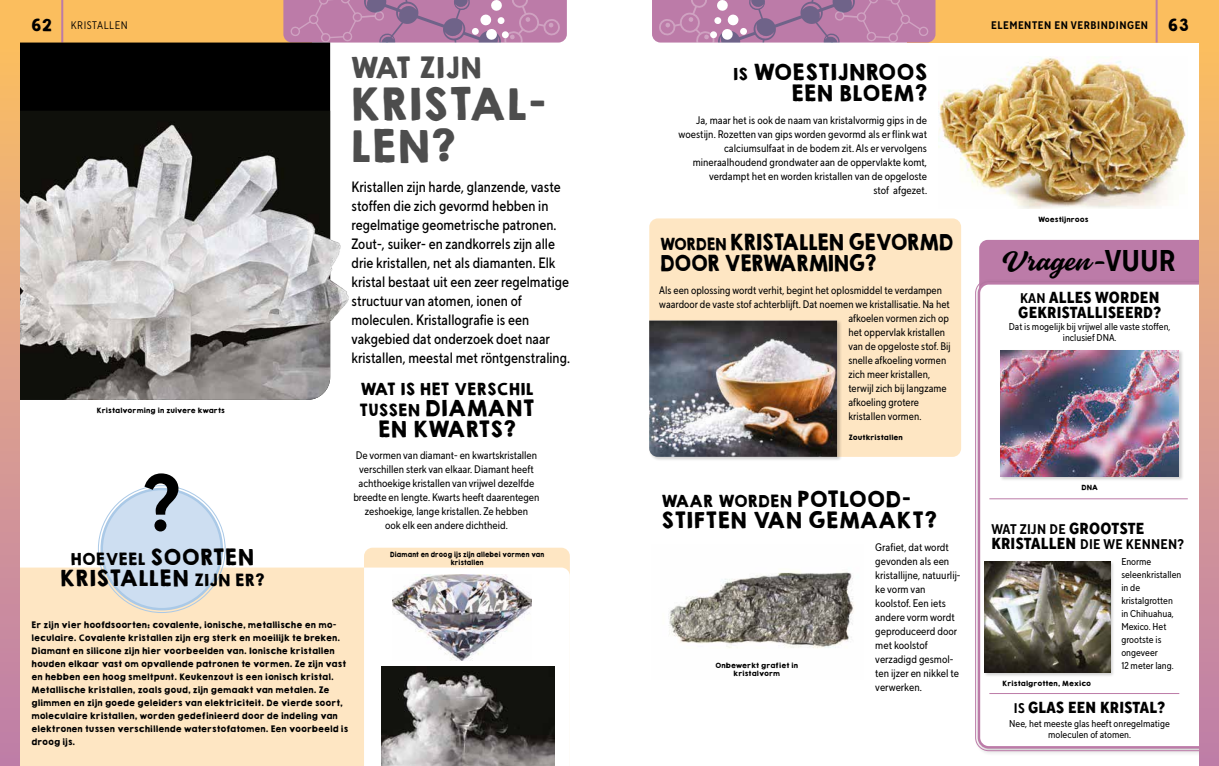
<style>
.page{position:relative;width:1219px;height:766px;background:#fff}
.page>*{position:absolute;margin:0;border:0;box-sizing:border-box;transform-origin:0 0}
.t1{font:700 80px "TT Norms Std Cond";color:#000}
.t2{font:40px/42px "KGHAPPY Solid";letter-spacing:-.02em;color:#4d4d4d}
.t3{font:30px "Monteria";color:#000}
.t4{font:26px "KGHAPPY Solid";letter-spacing:-.02em;color:#4d4d4d}
.t5{font:20px/21px "KGHAPPY Solid";letter-spacing:-.02em;color:#000;text-align:center}
.t6{font:20px/21px "KGHAPPY Solid";letter-spacing:-.06em;color:#000;scale:.94 1}
.t7{font:800 16px/15px "TT Norms Std Cond";letter-spacing:.02em;color:#000}
.t8{font:500 15px/19px "TT Norms Std Cond";color:#000}
.t9{font:15px "KGHAPPY Solid";letter-spacing:-.02em;color:#000}
.t10{font:700 14px/15px "TT Norms Std Cond";letter-spacing:.02em;color:#000}
.t11{font:11px/14px "TT Norms Std Cond";color:#000;text-align:center}
.t12{font:700 11px "TT Norms Std Cond";letter-spacing:.05em;color:#000}
.t13{font:11px "TT Norms Std Cond";letter-spacing:.05em;color:#000}
.t14{font:10px/13px "TT Norms Std Cond";color:#000;text-align:center}
.t15{font:8px/13px "KGHAPPY Solid";letter-spacing:-.02em;color:#000}
.t16{font:6.5px/8px "KGHAPPY Solid";letter-spacing:-.02em;color:#000;text-align:center}
.t17{font:6.5px/8px "KGHAPPY Solid";letter-spacing:-.02em;color:#000;text-align:center;scale:.89 1}
.s1{font-size:15px}
.s2{font-family:"TT Norms Std Cond";font-weight:700}
.s3{font-weight:700;font-size:14px}
.s4{font-size:20px}
.s5{font-weight:800;font-size:16px}
.s6{font-size:9px}
</style>
<div class="page">
<div style="left:0;top:0;width:312px;height:43px;background:#fbbe5e"></div>
<hr style="left:61px;top:0;width:2px;height:43px;background:#bc7ba8">
<svg style="left:283px;top:0;width:284px;height:43px;background:#b67fa8"></svg>
<div style="left:364px;top:547px;width:206px;height:48px;background:#fee6c3;border-radius:9px"></div>
<div style="left:20px;top:567px;width:344px;height:198px;background:#fee6c3"></div>
<svg style="left:364px;top:567px;width:206px;height:198px"></svg>
<div style="left:102px;top:489px;width:120px;height:120px;background:#cddef1;border-radius:50%"></div>
<div style="left:100px;top:487px;width:123px;height:123px;border:2px solid #aac9e7;border-radius:50%"></div>
<img style="left:381px;top:666px;width:173px;height:99px">
<img style="left:392px;top:574px;width:140px;height:86px">
<div style="left:20px;top:43px;width:310px;height:68px;background:#000"></div>
<img style="left:20px;top:111px;width:310px;height:289px">
<div style="left:0;top:43px;width:20px;height:722px;background:linear-gradient(to bottom,#fabf67,#bd7eae)"></div>
<img style="left:239px;top:208px;width:110px;height:112px">
<div style="left:907px;top:0;width:312px;height:43px;background:#fbbe5e"></div>
<hr style="left:1156px;top:0;width:2px;height:43px;background:#bc7ba8">
<svg style="left:652px;top:0;width:283px;height:43px;background:#b67fa9"></svg>
<div style="left:979px;top:240px;width:220px;height:39px;background:#bc7ba8"></div>
<svg style="left:975px;top:279px;width:224px;height:471px;background:#d0acc5"></svg>
<svg style="left:978px;top:282px;width:221px;height:466px"></svg>
<hr style="left:989px;top:692px;width:190px;height:1px;background:#bc7ba8">
<hr style="left:989px;top:498px;width:199px;height:1px;background:#bc7ba8">
<div style="left:999px;top:349px;width:185px;height:132px;background:#000;opacity:.2"></div>
<img style="left:1000px;top:350px;width:179px;height:126px">
<div style="left:984px;top:560px;width:131px;height:117px;background:#000;opacity:.2"></div>
<img style="left:985px;top:561px;width:125px;height:111px">
<img style="left:938px;top:57px;width:250px;height:152px">
<img style="left:668px;top:571px;width:186px;height:77px">
<div style="left:649px;top:218px;width:312px;height:238px;background:#fee6c3;border-radius:9px"></div>
<div style="left:648px;top:319px;width:194px;height:142px;background:#000;opacity:.2"></div>
<img style="left:649px;top:320px;width:188px;height:136px">
<div style="left:1199px;top:43px;width:20px;height:722px;background:linear-gradient(to bottom,#fabf67,#bd7eae)"></div>
<h3 class="t9" style="left:30px;top:13px;width:23px">62</h3>
<p class="t12" style="left:991px;top:18px;width:158px">ELEMENTEN EN VERBINDINGEN</p>
<h3 class="t9" style="left:1167px;top:13px;width:23px">63</h3>
<h3 class="t4" style="left:349px;top:46px;width:134px">WAT ZIJN</h3>
<h2 class="t2" style="left:349px;top:81px;width:199px">KRISTAL-<br>LEN?</h2>
<p class="t8" style="left:351px;top:177px;width:220px">Kristallen zijn harde, glanzende, vaste stoffen die zich gevormd hebben in regelmatige geometrische patronen.<br>Zout-, suiker- en zandkorrels zijn alle drie kristallen, net als diamanten. Elk kristal bestaat uit een zeer regelmatige structuur van atomen, ionen of moleculen. Kristallografie is een vakgebied dat onderzoek doet naar kristallen, meestal met röntgenstraling.</p>
<p class="t13" style="left:71px;top:19px;width:58px">KRISTALLEN</p>
<h3 class="t5" style="left:733px;top:61px;width:196px;text-align:right"><span class="s1">IS</span> WOESTIJNROOS<br>EEN BLOEM?</h3>
<p class="t11" style="left:678px;top:112px;width:250px;text-align:right">Ja, maar het is ook de naam van kristalvormig gips in de woestijn. Rozetten van gips worden gevormd als er flink wat calciumsulfaat in de bodem zit. Als er vervolgens mineraalhoudend grondwater aan de oppervlakte komt, verdampt het en worden kristallen van de opgeloste<br>stof afgezet.</p>
<p class="t16" style="left:1038px;top:215px;width:52px">Woestijnroos</p>
<h3 class="t6" style="left:659px;top:231px;width:314px"><span class="s1">WORDEN</span> KRISTALLEN GEVORMD<br>DOOR VERWARMING?</h3>
<p class="t11" style="left:659px;top:283px;width:284px">Als een oplossing wordt verhit, begint het oplosmiddel te verdampen</p>
<p class="t11" style="left:659px;top:297px;width:292px">waardoor de vaste stof achterblijft. Dat noemen we kristallisatie. Na het</p>
<p class="t11" style="left:848px;top:311px;width:102px">afkoelen vormen zich op</p>
<p class="t11" style="left:848px;top:325px;width:98px">het oppervlak kristallen</p>
<p class="t11" style="left:848px;top:339px;width:104px">van de opgeloste stof. Bij</p>
<p class="t11" style="left:848px;top:353px;width:99px">snelle afkoeling vormen</p>
<p class="t11" style="left:848px;top:367px;width:83px">zich meer kristallen,</p>
<p class="t11" style="left:848px;top:381px;width:100px">terwijl zich bij langzame</p>
<p class="t11" style="left:848px;top:395px;width:72px">afkoeling grotere</p>
<p class="t11" style="left:848px;top:409px;width:75px">kristallen vormen.</p>
<h3 class="t3" style="left:1001px;top:241px;width:176px">Vragen-<span class="s2">VUUR</span></h3>
<h3 class="t7" style="left:1018px;top:289px;width:144px"><span class="s3">KAN</span> ALLES WORDEN<br>GEKRISTALLISEERD?</h3>
<p class="t14" style="left:1009px;top:321px;width:163px;line-height:11px">Dat is mogelijk bij vrijwel alle vaste stoffen, inclusief DNA.</p>
<h3 class="t9" style="left:360px;top:376px;width:175px">WAT IS HET VERSCHIL</h3>
<h3 class="t5" style="left:358px;top:396px;width:178px"><span class="s1">TUSSEN</span> DIAMANT<br>EN KWARTS?</h3>
<p class="t11" style="left:353px;top:448px;width:188px">De vormen van diamant- en kwartskristallen verschillen sterk van elkaar. Diamant heeft achthoekige kristallen van vrijwel dezelfde breedte en lengte. Kwarts heeft daarentegen zeshoekige, lange kristallen. Ze hebben<br>ook elk een andere dichtheid.</p>
<p class="t16" style="left:97px;top:406px;width:130px">Kristalvorming in zuivere kwarts</p>
<p class="t16" style="left:848px;top:432px;width:56px">Zoutkristallen</p>
<h1 class="t1" style="left:143px;top:452px;width:39px">?</h1>
<p class="t16" style="left:1081px;top:483px;width:18px">DNA</p>
<h3 class="t9" style="left:660px;top:488px;width:252px">WAAR WORDEN <span class="s4">POTLOOD-</span></h3>
<h3 class="t5" style="left:660px;top:508px;width:278px">STIFTEN VAN GEMAAKT?</h3>
<p class="t11" style="left:875px;top:539px;width:87px;text-align:left">Grafiet, dat wordt gevonden als een kristallijne, natuurlij&shy;ke vorm van koolstof. Een iets andere vorm wordt geproduceerd door met koolstof verzadigd gesmol&shy;ten ijzer en nikkel te verwerken.</p>
<p class="t10" style="left:991px;top:521px;width:194px">WAT ZIJN DE <span class="s5">GROOTSTE<br>KRISTALLEN</span> DIE WE KENNEN?</p>
<p class="t14" style="left:1121px;top:554px;width:62px;text-align:left">Enorme seleenkristallen in de kristalgrotten in Chihuahua,<br>Mexico. Het grootste is ongeveer<br>12 meter lang.</p>
<h3 class="t9" style="left:70px;top:546px;width:185px">HOEVEEL <span class="s4">SOORTEN</span></h3>
<h3 class="t5" style="left:59px;top:567px;width:207px">KRISTALLEN <span class="s1">ZIJN ER?</span></h3>
<p class="t15" style="left:31px;top:618px;width:318px">Er zijn vier hoofdsoorten<span class="s6">:</span> covalente, ionische, metallische en mo&shy;leculaire. Covalente kristallen zijn erg sterk en moeilijk te breken.<br>Diamant en silicone zijn hier voorbeelden van. Ionische kristallen houden elkaar vast om opvallende patronen te vormen. Ze zijn vast en hebben een hoog smeltpunt. Keukenzout is een ionisch kristal.<br>Metallische kristallen, zoals goud, zijn gemaakt van metalen. Ze glimmen en zijn goede geleiders van elektriciteit. De vierde soort, moleculaire kristallen, worden gedefinieerd door de indeling van elektronen tussen verschillende waterstofatomen. Een voorbeeld is droog ijs.</p>
<p class="t17" style="left:390px;top:550px;width:175px">Diamant en droog ijs zijn allebei vormen van kristallen</p>
<p class="t16" style="left:715px;top:661px;width:84px">Onbewerkt grafiet in kristalvorm</p>
<p class="t16" style="left:1002px;top:678px;width:90px">Kristalgrotten, Mexico</p>
<h3 class="t7" style="left:1014px;top:699px;width:153px"><span class="s3">IS</span> GLAS EEN KRISTAL?</h3>
<p class="t14" style="left:1009px;top:718px;width:162px;line-height:11px">Nee, het meeste glas heeft onregelmatige moleculen of atomen.</p>
</div>
